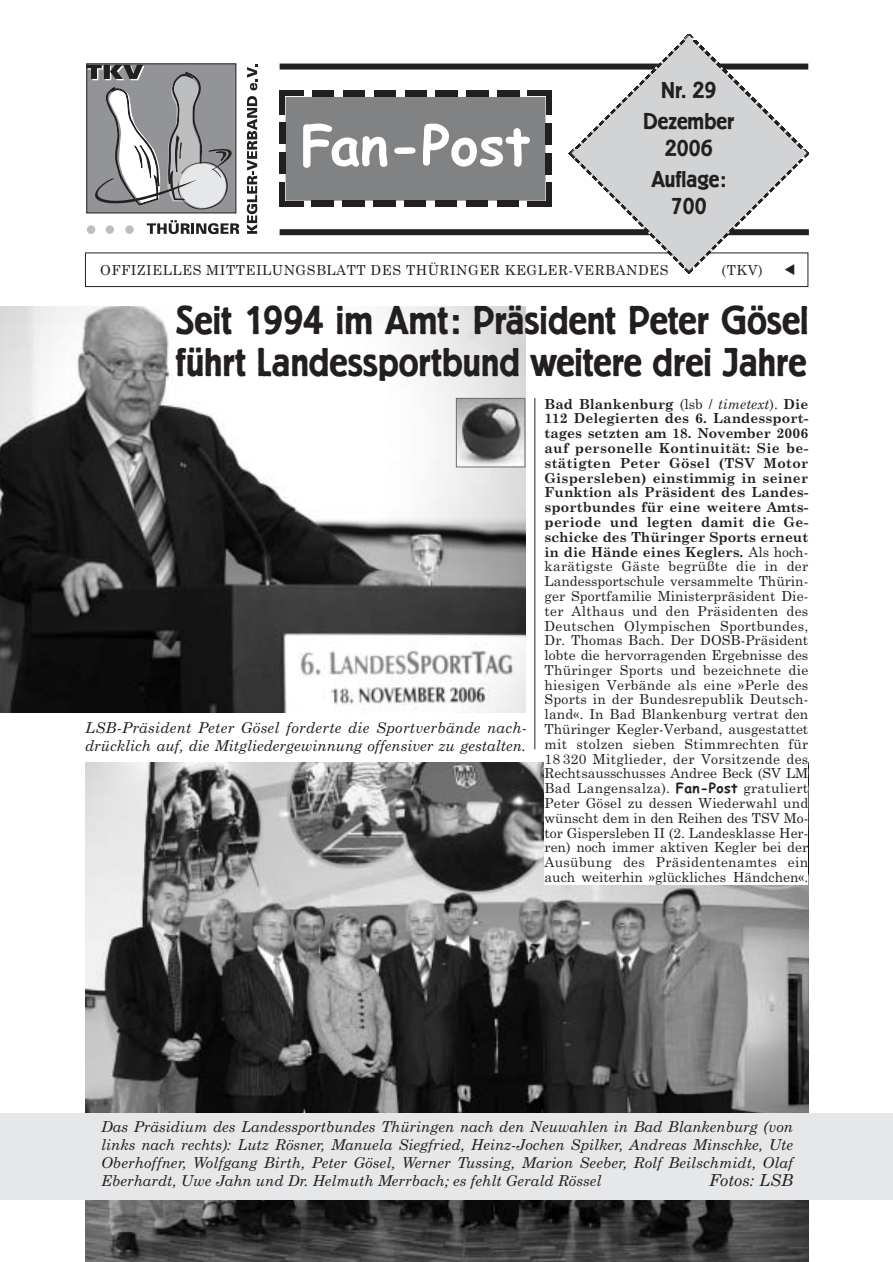
<style>
.page{position:relative;width:893px;height:1262px;background:#fff}
.page>*{position:absolute;margin:0;border:0;box-sizing:border-box;transform-origin:0 0}
.t1{font:700 54px "Comic Sans MS";color:#fff}
.t2{font:700 42px/42px "Berliner Grotesk";color:#231f1f}
.t3{font:700 24px/31.2px "Berliner Grotesk";color:#231f1f;text-align:center}
.t4{font:italic 16.5px "Century Schoolbook";color:#231f1f}
.t5{font:italic 15px/18px "Century Schoolbook";color:#231f1f;text-align:justify}
.t6{font:13.8px/14.9px "Century Schoolbook";letter-spacing:.04em;color:#231f1f;text-align:justify}
.s1{font-weight:700}
.s2{font-style:italic}
.s3{font-family:"Comic Sans MS";font-weight:700}
</style>
<div class="page">
<div style="left:85px;top:252px;width:723px;height:35px;border:1px solid #231f1f"></div>
<svg style="left:86px;top:65px;width:171px;height:169px"></svg>
<div style="left:279px;top:64px;width:529px;height:6px;background:#231f1f"></div>
<div style="left:279px;top:229px;width:529px;height:6px;background:#231f1f"></div>
<svg style="left:567px;top:44px;width:242px;height:231px"></svg>
<svg style="left:684px;top:34px;width:10px;height:10px"></svg>
<img style="left:693px;top:40px;width:111px;height:111px">
<svg style="left:798px;top:149px;width:10px;height:11px"></svg>
<img style="left:691px;top:159px;width:111px;height:110px">
<svg style="left:682px;top:264px;width:10px;height:10px"></svg>
<img style="left:573px;top:157px;width:110px;height:111px">
<svg style="left:568px;top:148px;width:10px;height:10px"></svg>
<img style="left:574px;top:38px;width:111px;height:111px">
<div style="left:282px;top:94px;width:266px;height:110px;background:#808284"></div>
<img style="left:280px;top:91px;width:33px;height:24px">
<img style="left:313px;top:91px;width:214px;height:6px">
<img style="left:527px;top:91px;width:24px;height:33px">
<img style="left:545px;top:124px;width:6px;height:59px">
<img style="left:518px;top:183px;width:33px;height:24px">
<img style="left:304px;top:201px;width:214px;height:6px">
<img style="left:280px;top:174px;width:24px;height:33px">
<img style="left:280px;top:115px;width:6px;height:59px">
<img style="left:85px;top:762px;width:723px;height:500px">
<div style="left:544px;top:398px;width:264px;height:486px;background:#fff"></div>
<div style="left:0;top:1113px;width:892px;height:86px;background:#e6e7e8"></div>
<img style="left:0;top:306px;width:525px;height:406px">
<img style="left:458px;top:400px;width:65px;height:65px">
<div style="left:456px;top:398px;width:69px;height:69px;border:1px solid #6c6d70"></div>
<hr style="left:534px;top:398px;width:1px;height:351px;background:#231f1f">
<svg style="left:784px;top:264px;width:10px;height:10px"></svg>
<h1 class="t1" style="left:301px;top:123px;width:231px">Fan-Post</h1>
<h3 class="t3" style="left:643px;top:75px;width:93px">Nr. 29<br>Dezember</h3>
<h3 class="t3" style="left:651px;top:134px;width:76px">2006<br>Auflage:</h3>
<h3 class="t3" style="left:670px;top:192px;width:37px">700</h3>
<p class="t6" style="left:100px;top:263px;width:570px">OFFIZIELLES MITTEILUNGSBLATT DES THÜRINGER KEGLER-VERBANDES</p>
<p class="t6" style="left:721px;top:263px;width:43px">(TKV)</p>
<h2 class="t2" style="left:175px;top:301px;width:635px">Seit 1994 im Amt: Präsident Peter Gösel führt Landessportbund weitere drei Jahre</h2>
<p class="t5" style="left:85px;top:719px;width:443px">LSB-Präsident Peter Gösel forderte die Sportverbände nach&shy;drücklich auf, die Mitgliedergewinnung offensiver zu gestalten.</p>
<p class="t6" style="left:544px;top:397px;width:265px"><span class="s1">Bad Blankenburg</span> (lsb / <span class="s2">timetext</span>). <span class="s1">Die 112 Delegierten des 6. Landessport&shy;tages setzten am 18. November 2006 auf personelle Kontinuität: Sie be&shy;stätigten Peter Gösel (TSV Motor Gispersleben) einstimmig in seiner Funktion als Präsident des Landes&shy;sportbundes für eine weitere Amts&shy;periode und legten damit die Ge&shy;schicke des Thüringer Sports erneut in die Hände eines Keglers.</span> Als hoch&shy;karätigste Gäste begrüßte die in der Landessportschule versammelte Thürin&shy;ger Sportfamilie Ministerpräsident Die&shy;ter Althaus und den Präsidenten des Deutschen Olympischen Sportbundes, Dr. Thomas Bach. Der DOSB-Präsident lobte die hervorragenden Ergebnisse des Thüringer Sports und bezeichnete die hiesigen Verbände als eine »Perle des Sports in der Bundesrepublik Deutsch&shy;land«. In Bad Blankenburg vertrat den Thüringer Kegler-Verband, ausgestattet mit stolzen sieben Stimmrechten für 18 320 Mitglieder, der Vorsitzende des Rechtsausschusses Andree Beck (SV LM Bad Langensalza). <span class="s3">Fan-Post</span> gratuliert Peter Gösel zu dessen Wiederwahl und wünscht dem in den Reihen des TSV Mo&shy;tor Gispersleben II (2. Landesklasse Her&shy;ren) noch immer aktiven Kegler bei der Ausübung des Präsidentenamtes ein auch weiterhin »glückliches Händchen«.</p>
<p class="t5" style="left:101px;top:1119px;width:693px">Das Präsidium des Landessportbundes Thüringen nach den Neuwahlen in Bad Blankenburg (von links nach rechts): Lutz Rösner, Manuela Siegfried, Heinz-Jochen Spilker, Andreas Minschke, Ute Oberhoffner, Wolfgang Birth, Peter Gösel, Werner Tussing, Marion Seeber, Rolf Beilschmidt, Olaf Eberhardt, Uwe Jahn und Dr. Helmuth Merrbach; es fehlt Gerald Rössel</p>
<p class="t4" style="left:709px;top:1174px;width:85px">Fotos: LSB</p>
</div>
